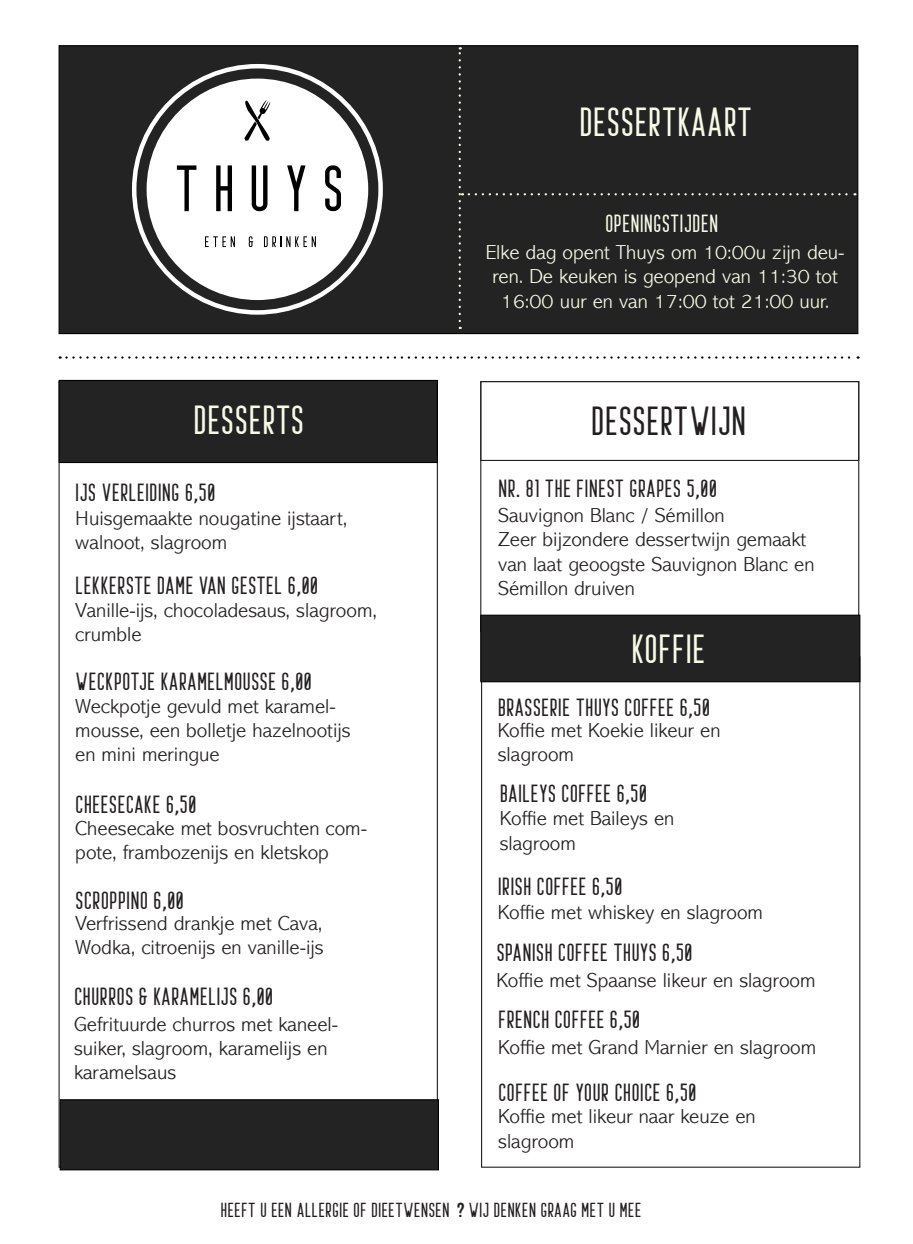
<style>
.page{position:relative;width:913px;height:1244px;background:#fff}
.page>*{position:absolute;margin:0;border:0;box-sizing:border-box;transform-origin:0 0}
.t1{font:40.5px "Prestage";color:#f7fae7}
.t2{font:40.5px "Prestage";color:#231f20}
.t3{font:24.75px "Prestage";color:#231f20}
.t4{font:24.75px "Prestage";color:#f7fae7}
.t5{font:300 20.25px/24.3px "Abadi MT Pro";color:#231f20}
.t6{font:300 20.25px/24.3px "Abadi MT Pro";color:#f7fae7;text-align:center}
.t7{font:20.25px "Prestage";color:#231f20}
.s1{font-family:"Bebas Neue"}
</style>
<div class="page">
<svg style="left:60px;top:356px;width:798px;height:3px"></svg>
<div style="left:58px;top:45px;width:799px;height:289px;background:#232323;border:1px solid #000"></div>
<div style="left:59px;top:380px;width:378px;height:83px;background:#232323;border:1px solid #000"></div>
<div style="left:480px;top:615px;width:380px;height:67px;background:#232323;border:1px solid #000"></div>
<svg style="left:458px;top:47px;width:397px;height:274px"></svg>
<svg style="left:132px;top:64px;width:250px;height:251px"></svg>
<div style="left:146px;top:79px;width:222px;height:221px;background:#fff;border-radius:50%"></div>
<svg style="left:177px;top:165px;width:19px;height:46px"></svg>
<svg style="left:216px;top:165px;width:16px;height:46px"></svg>
<svg style="left:251px;top:165px;width:16px;height:46px"></svg>
<svg style="left:287px;top:165px;width:18px;height:46px"></svg>
<svg style="left:325px;top:165px;width:16px;height:46px"></svg>
<svg style="left:205px;top:236px;width:30px;height:11px"></svg>
<svg style="left:248px;top:236px;width:5px;height:11px"></svg>
<svg style="left:264px;top:236px;width:52px;height:11px"></svg>
<svg style="left:244px;top:100px;width:26px;height:41px"></svg>
<div style="left:480px;top:381px;width:378px;height:80px;border:1px solid #232323"></div>
<div style="left:60px;top:1099px;width:379px;height:71px;background:#232323;border:1px solid #000"></div>
<p class="t1" style="left:578px;top:100px;width:175px">DESSERTKAART</p>
<p class="t4" style="left:604px;top:210px;width:115px">OPENINGSTIJDEN</p>
<p class="t1" style="left:193px;top:398px;width:113px">DESSERTS</p>
<p class="t3" style="left:75px;top:479px;width:142px">IJS VERLEIDING 6,50</p>
<p class="t5" style="left:75px;top:506px;width:274px">Huisgemaakte nougatine ijstaart, walnoot, slagroom</p>
<p class="t3" style="left:75px;top:572px;width:244px">LEKKERSTE DAME VAN GESTEL 6,00</p>
<p class="t5" style="left:75px;top:598px;width:303px">Vanille-ijs, chocoladesaus, slagroom, crumble</p>
<p class="t3" style="left:75px;top:668px;width:238px">WECKPOTJE KARAMELMOUSSE 6,00</p>
<p class="t5" style="left:75px;top:694px;width:277px">Weckpotje gevuld met karamel&shy;mousse, een bolletje hazelnootijs en mini meringue</p>
<p class="t3" style="left:75px;top:790px;width:123px">CHEESECAKE 6,50</p>
<p class="t5" style="left:75px;top:816px;width:293px">Cheesecake met bosvruchten com&shy;pote, frambozenijs en kletskop</p>
<p class="t3" style="left:75px;top:887px;width:110px">SCROPPINO 6,00</p>
<p class="t5" style="left:75px;top:911px;width:250px">Verfrissend drankje met Cava,<br>Wodka, citroenijs en vanille-ijs</p>
<p class="t3" style="left:74px;top:982px;width:201px">CHURROS &amp; KARAMELIJS 6,00</p>
<p class="t5" style="left:74px;top:1012px;width:265px">Gefrituurde churros met kaneel&shy;suiker, slagroom, karamelijs en karamelsaus</p>
<p class="t6" style="left:485px;top:240px;width:360px">Elke dag opent Thuys om 10:00u zijn deu&shy;ren. De keuken is geopend van 11:30 tot<br>16:00 uur en van 17:00 tot 21:00 uur.</p>
<p class="t2" style="left:590px;top:399px;width:157px">DESSERTWIJN</p>
<p class="t3" style="left:498px;top:475px;width:220px">NR. 81 THE FINEST GRAPES 5,00</p>
<p class="t5" style="left:498px;top:504px;width:228px">Sauvignon Blanc / Sémillon</p>
<p class="t5" style="left:498px;top:528px;width:318px">Zeer bijzondere dessertwijn gemaakt van laat geoogste Sauvignon Blanc en<br>Sémillon druiven</p>
<p class="t1" style="left:631px;top:627px;width:76px">KOFFIE</p>
<p class="t3" style="left:497px;top:694px;width:214px">BRASSERIE THUYS COFFEE 6,50</p>
<p class="t5" style="left:497px;top:718px;width:224px">Koffie met Koekie likeur en</p>
<p class="t5" style="left:497px;top:743px;width:78px">slagroom</p>
<p class="t3" style="left:499px;top:780px;width:149px">BAILEYS COFFEE 6,50</p>
<p class="t5" style="left:499px;top:807px;width:176px">Koffie met Baileys en</p>
<p class="t5" style="left:499px;top:831px;width:78px">slagroom</p>
<p class="t3" style="left:497px;top:872px;width:126px">IRISH COFFEE 6,50</p>
<p class="t5" style="left:497px;top:900px;width:266px">Koffie met whiskey en slagroom</p>
<p class="t3" style="left:496px;top:938px;width:198px">SPANISH COFFEE THUYS 6,50</p>
<p class="t5" style="left:496px;top:968px;width:320px">Koffie met Spaanse likeur en slagroom</p>
<p class="t3" style="left:498px;top:1006px;width:144px">FRENCH COFFEE 6,50</p>
<p class="t5" style="left:498px;top:1035px;width:319px">Koffie met Grand Marnier en slagroom</p>
<p class="t3" style="left:498px;top:1078px;width:200px">COFFEE OF YOUR CHOICE 6,50</p>
<p class="t5" style="left:498px;top:1105px;width:259px">Koffie met likeur naar keuze en slagroom</p>
<p class="t7" style="left:220px;top:1198px;width:422px">HEEFT U EEN ALLERGIE OF DIEETWENSEN <span class="s1">?</span> WIJ DENKEN GRAAG MET U MEE</p>
</div>
